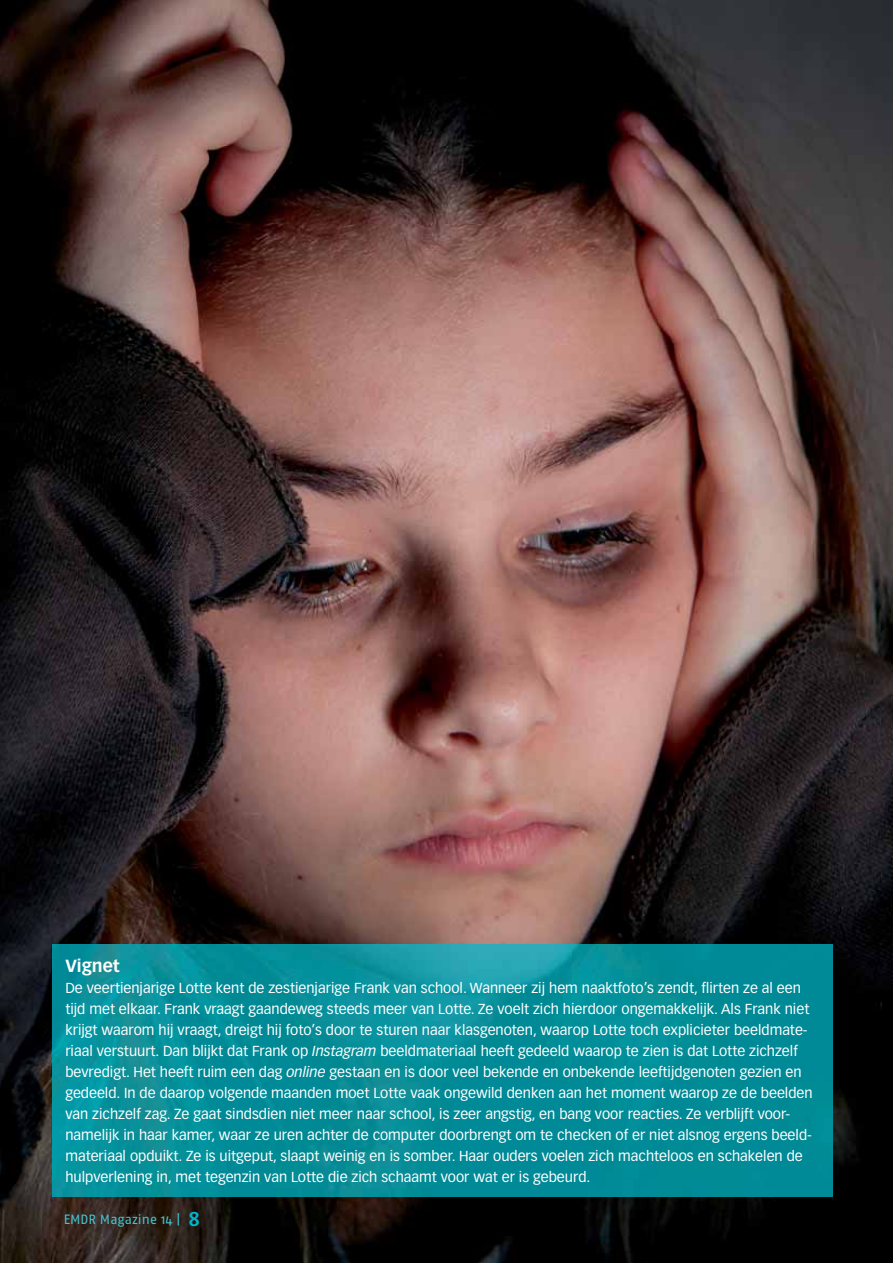
<style>
.page{position:relative;width:893px;height:1263px;background:#fff}
.page>*{position:absolute;margin:0;border:0;box-sizing:border-box;transform-origin:0 0}
.t1{font:700 17.25px "Vectora LH";color:#fff}
.t2{font:14.25px/21px "Vectora LH";color:#fff}
.t3{font:13.5px "Fago No";color:#46c3d3}
.s1{font-style:italic}
.s2{font-family:"Vectora LH";font-weight:700;font-size:19.5px;color:#00b5cc}
</style>
<div class="page">
<img style="left:0;top:0;width:893px;height:1263px">
<img style="left:53px;top:944px;width:779px;height:252px">
<p class="t1" style="left:65px;top:958px;width:56px">Vignet</p>
<p class="t2" style="left:65px;top:978px;width:749px">De veertienjarige Lotte kent de zestienjarige Frank van school. Wanneer zij hem naaktfoto’s zendt, flirten ze al een tijd met elkaar. Frank vraagt gaandeweg steeds meer van Lotte. Ze voelt zich hierdoor ongemakkelijk. Als Frank niet krijgt waarom hij vraagt, dreigt hij foto’s door te sturen naar klasgenoten, waarop Lotte toch explicieter beeldmate&shy;riaal verstuurt. Dan blijkt dat Frank op <span class="s1">Instagram</span> beeldmateriaal heeft gedeeld waarop te zien is dat Lotte zichzelf bevredigt. Het heeft ruim een dag <span class="s1">online</span> gestaan en is door veel bekende en onbekende leeftijdgenoten gezien en gedeeld. In de daarop volgende maanden moet Lotte vaak ongewild denken aan het moment waarop ze de beelden van zichzelf zag. Ze gaat sindsdien niet meer naar school, is zeer angstig, en bang voor reacties. Ze verblijft voor&shy;namelijk in haar kamer, waar ze uren achter de computer doorbrengt om te checken of er niet alsnog ergens beeld&shy;materiaal opduikt. Ze is uitgeput, slaapt weinig en is somber. Haar ouders voelen zich machteloos en schakelen de hulpverlening in, met tegenzin van Lotte die zich schaamt voor wat er is gebeurd.</p>
<p class="t3" style="left:64px;top:1213px;width:138px">EMDR Magazine 14 | <span class="s2">8</span></p>
</div>
